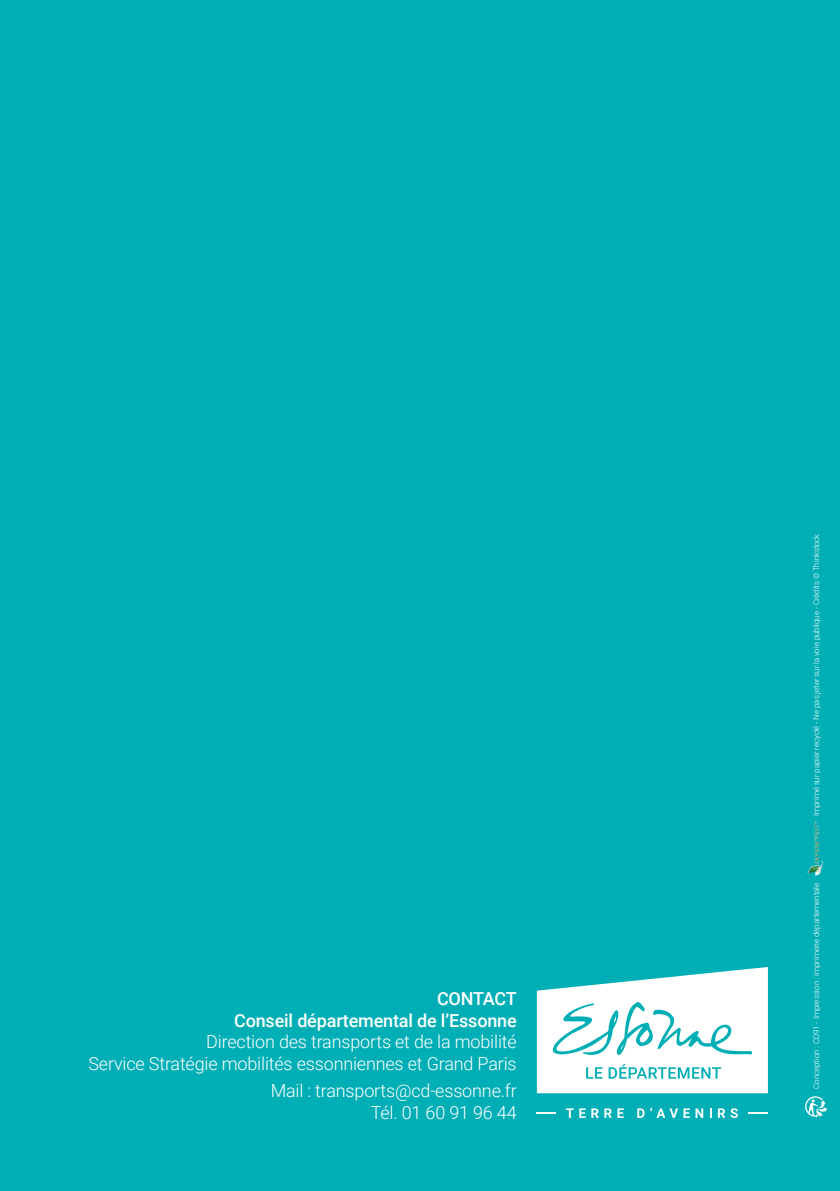
<style>
.page{position:relative;width:840px;height:1191px;background:#fff}
.page>*{position:absolute;margin:0;border:0;box-sizing:border-box;transform-origin:0 0}
.t1{font:300 18px/21.6px "Roboto";letter-spacing:-.01em;color:#fff;text-align:right}
.t2{font:500 18px/21.6px "Roboto";letter-spacing:-.01em;color:#fff;text-align:right}
.t3{font:300 8px "Roboto";letter-spacing:-.01em;color:#fff}
</style>
<div class="page">
<div style="left:0;top:0;width:839px;height:1191px;background:#00aeb5"></div>
<img style="left:814px;top:821px;width:8px;height:46px">
<svg style="left:805px;top:1096px;width:21px;height:21px"></svg>
<svg style="left:536px;top:1112px;width:19px;height:1px"></svg>
<svg style="left:748px;top:1112px;width:19px;height:1px"></svg>
<svg style="left:566px;top:1108px;width:7px;height:9px"></svg>
<svg style="left:579px;top:1108px;width:6px;height:9px"></svg>
<svg style="left:591px;top:1108px;width:7px;height:9px"></svg>
<svg style="left:604px;top:1108px;width:7px;height:9px"></svg>
<svg style="left:617px;top:1108px;width:6px;height:9px"></svg>
<svg style="left:637px;top:1107px;width:40px;height:10px"></svg>
<svg style="left:683px;top:1108px;width:6px;height:9px"></svg>
<svg style="left:695px;top:1108px;width:7px;height:9px"></svg>
<svg style="left:717px;top:1108px;width:7px;height:9px"></svg>
<svg style="left:730px;top:1108px;width:7px;height:10px"></svg>
<svg style="left:536px;top:967px;width:231px;height:126px"></svg>
<p class="t2" style="left:234px;top:987px;width:284px">CONTACT<br>Conseil départemental de l’Essonne</p>
<p class="t1" style="left:88px;top:1030px;width:429px">Direction des transports et de la mobilité<br>Service Stratégie mobilités essonniennes et Grand Paris</p>
<p class="t1" style="left:270px;top:1079px;width:247px">Mail : transports@cd-essonne.fr<br>Tél. 01 60 91 96 44</p>
<p class="t3" style="left:810px;top:816px;width:284px;rotate:-90deg">Imprimé sur papier recyclé - Ne pas jeter sur la voie publique - Crédits © Thinkstock</p>
<p class="t3" style="left:810px;top:1089px;width:208px;rotate:-90deg">Conception : CD91 - Impression : imprimerie départementale</p>
</div>
